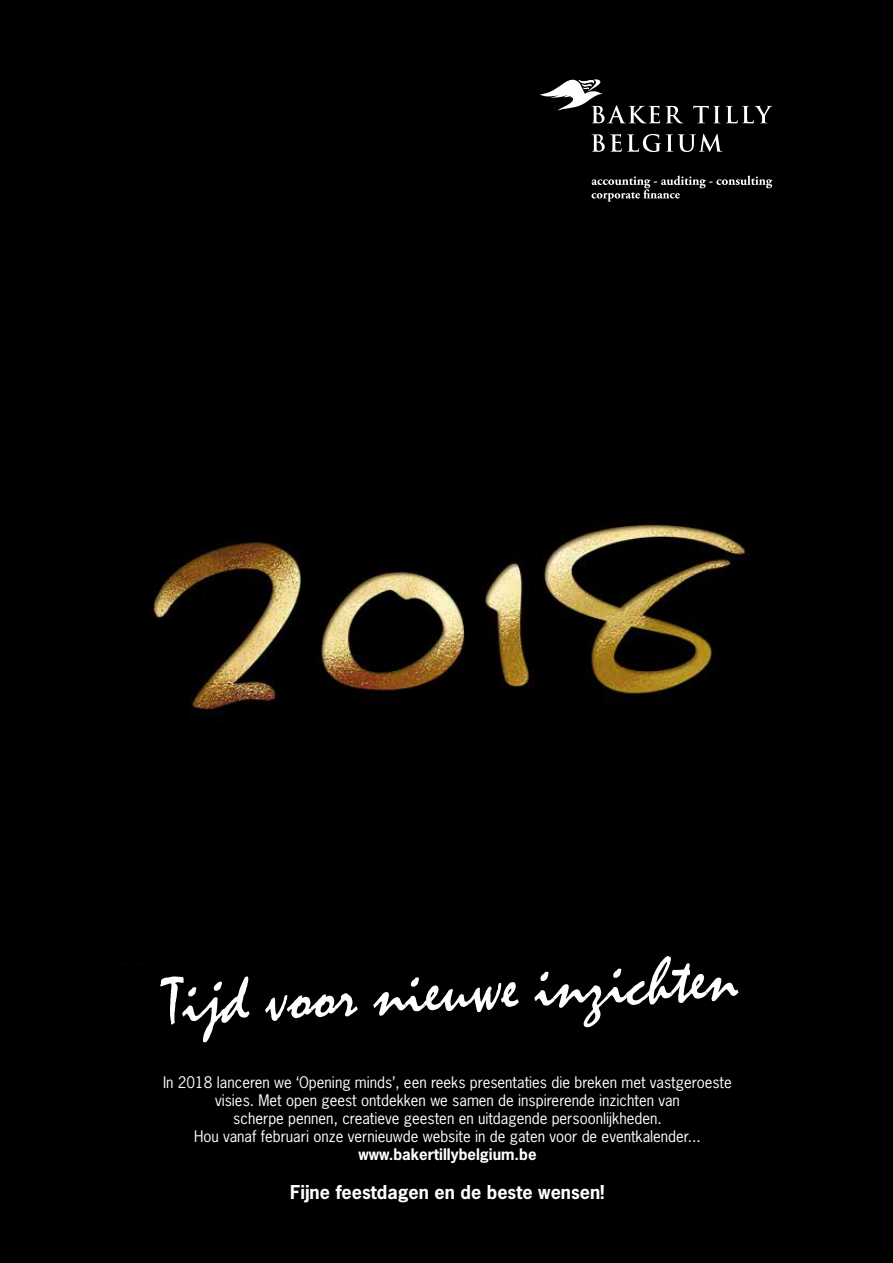
<style>
.page{position:relative;width:893px;height:1263px;background:#fff}
.page>*{position:absolute;margin:0;border:0;box-sizing:border-box;transform-origin:0 0}
.t1{font:67.5px "Mistral";color:#fff}
.t2{font:700 18px "News Gothic Std";color:#fff}
.t3{font:15px/18px "News Gothic Std";color:#fff;text-align:center}
.t4{font:700 15px "News Gothic Std";color:#fff}
</style>
<div class="page">
<div style="left:0;top:0;width:893px;height:379px;background:#000"></div>
<div style="left:0;top:379px;width:893px;height:884px;background:#000"></div>
<div style="left:0;top:273px;width:890px;height:689px;background:#000"></div>
<svg style="left:540px;top:78px;width:143px;height:45px;background:#313131"></svg>
<svg style="left:693px;top:106px;width:79px;height:17px"></svg>
<svg style="left:591px;top:134px;width:132px;height:18px;background:#434343"></svg>
<svg style="left:592px;top:175px;width:180px;height:27px;background:#282828"></svg>
<h1 class="t1" style="left:162px;top:965px;width:576px;rotate:-3deg">Tijd voor nieuwe inzichten</h1>
<p class="t3" style="left:163px;top:1073px;width:570px">In 2018 lanceren we ‘Opening minds’, een reeks presentaties die breken met vastgeroeste visies. Met open geest ontdekken we samen de inspirerende inzichten van<br>scherpe pennen, creatieve geesten en uitdagende persoonlijkheden.<br>Hou vanaf februari onze vernieuwde website in de gaten voor de eventkalender...</p>
<p class="t4" style="left:358px;top:1144px;width:180px">www.bakertillybelgium.be</p>
<p class="t2" style="left:290px;top:1180px;width:316px">Fijne feestdagen en de beste wensen!</p>
</div>
